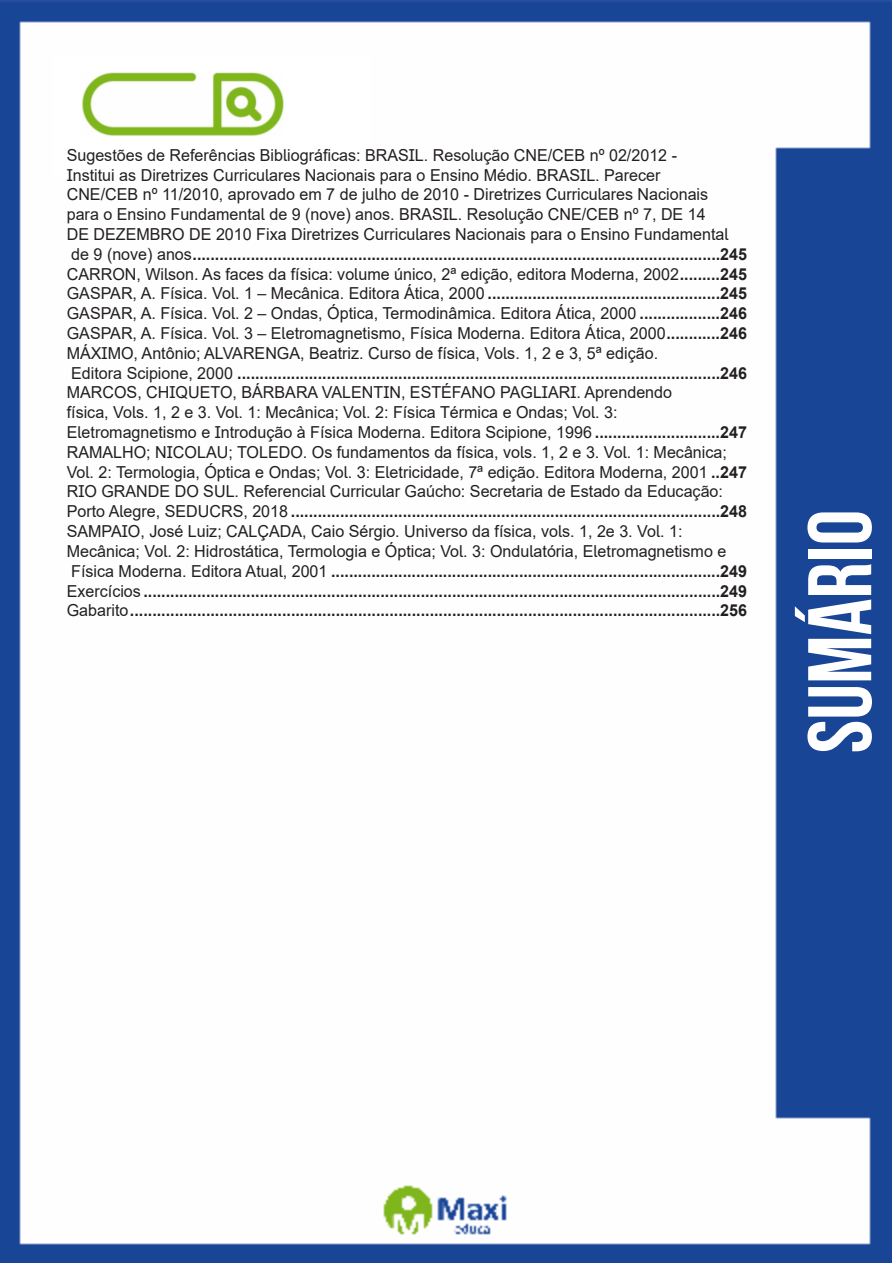
<style>
.page{position:relative;width:893px;height:1263px;background:#fff}
.page>*{position:absolute;margin:0;border:0;box-sizing:border-box;transform-origin:0 0}
.t1{font:700 90px "Bebas Neue";color:#fff}
.Titulo{font:16.5px "Arial";color:#231f20}
.Titulo-2{font:700 16.5px "Arial";color:#231f20}
.s1{font-weight:400}
.s2{font-weight:700}
</style>
<div class="page">
<img style="left:0;top:0;width:892px;height:1263px">
<div style="left:53px;top:55px;width:317px;height:121px;background:#fff"></div>
<img style="left:82px;top:72px;width:201px;height:64px">
<p class="Titulo" style="left:67px;top:144px;width:612px">Sugestões de Referências Bibliográficas: BRASIL. Resolução CNE/CEB nº 02/2012 -</p>
<p class="Titulo" style="left:67px;top:163px;width:595px">Institui as Diretrizes Curriculares Nacionais para o Ensino Médio. BRASIL. Parecer</p>
<p class="Titulo" style="left:67px;top:183px;width:643px">CNE/CEB nº 11/2010, aprovado em 7 de julho de 2010 - Diretrizes Curriculares Nacionais</p>
<p class="Titulo" style="left:67px;top:203px;width:640px">para o Ensino Fundamental de 9 (nove) anos. BRASIL. Resolução CNE/CEB nº 7, DE 14</p>
<p class="Titulo" style="left:67px;top:223px;width:663px">DE DEZEMBRO DE 2010 Fixa Diretrizes Curriculares Nacionais para o Ensino Fundamental</p>
<p class="Titulo-2" style="left:71px;top:242px;width:677px"><span class="s1">de 9 (nove) anos</span>......................................................................................................................245</p>
<p class="Titulo" style="left:67px;top:262px;width:682px">CARRON, Wilson. As faces da física: volume único, 2ª edição, editora Moderna, 2002<span class="s2">.........245</span></p>
<p class="Titulo-2" style="left:67px;top:282px;width:682px"><span class="s1">GASPAR, A. Física. Vol. 1 – Mecânica. Editora Ática, 2000</span> ....................................................245</p>
<p class="Titulo" style="left:67px;top:302px;width:682px">GASPAR, A. Física. Vol. 2 – Ondas, Óptica, Termodinâmica. Editora Ática, 2000 <span class="s2">..................246</span></p>
<p class="Titulo" style="left:67px;top:322px;width:682px">GASPAR, A. Física. Vol. 3 – Eletromagnetismo, Física Moderna. Editora Ática, 2000<span class="s2">............246</span></p>
<p class="Titulo" style="left:67px;top:342px;width:593px">MÁXIMO, Antônio; ALVARENGA, Beatriz. Curso de física, Vols. 1, 2 e 3, 5ª edição.</p>
<p class="Titulo-2" style="left:71px;top:361px;width:677px"><span class="s1">Editora Scipione, 2000</span> ............................................................................................................246</p>
<p class="Titulo" style="left:67px;top:381px;width:607px">MARCOS, CHIQUETO, BÁRBARA VALENTIN, ESTÉFANO PAGLIARI. Aprendendo</p>
<p class="Titulo" style="left:67px;top:401px;width:552px">física, Vols. 1, 2 e 3. Vol. 1: Mecânica; Vol. 2: Física Térmica e Ondas; Vol. 3:</p>
<p class="Titulo" style="left:67px;top:421px;width:682px">Eletromagnetismo e Introdução à Física Moderna. Editora Scipione, 1996 <span class="s2">............................247</span></p>
<p class="Titulo" style="left:67px;top:441px;width:662px">RAMALHO; NICOLAU; TOLEDO. Os fundamentos da física, vols. 1, 2 e 3. Vol. 1: Mecânica;</p>
<p class="Titulo" style="left:67px;top:460px;width:682px">Vol. 2: Termologia, Óptica e Ondas; Vol. 3: Eletricidade, 7ª edição. Editora Moderna, 2001 <span class="s2">..247</span></p>
<p class="Titulo" style="left:67px;top:480px;width:658px">RIO GRANDE DO SUL. Referencial Curricular Gaúcho: Secretaria de Estado da Educação:</p>
<p class="Titulo-2" style="left:67px;top:500px;width:682px"><span class="s1">Porto Alegre, SEDUCRS, 2018</span> ................................................................................................248</p>
<p class="Titulo" style="left:67px;top:520px;width:617px">SAMPAIO, José Luiz; CALÇADA, Caio Sérgio. Universo da física, vols. 1, 2e 3. Vol. 1:</p>
<p class="Titulo" style="left:67px;top:540px;width:661px">Mecânica; Vol. 2: Hidrostática, Termologia e Óptica; Vol. 3: Ondulatória, Eletromagnetismo e</p>
<p class="Titulo-2" style="left:71px;top:559px;width:677px"><span class="s1">Física Moderna. Editora Atual, 2001</span> .......................................................................................249</p>
<p class="Titulo-2" style="left:67px;top:579px;width:682px"><span class="s1">Exercícios</span> .................................................................................................................................249</p>
<p class="Titulo-2" style="left:67px;top:599px;width:682px"><span class="s1">Gabarito</span>....................................................................................................................................256</p>
<h1 class="t1" style="left:791px;top:753px;width:245px;rotate:-90deg">sumário</h1>
</div>
